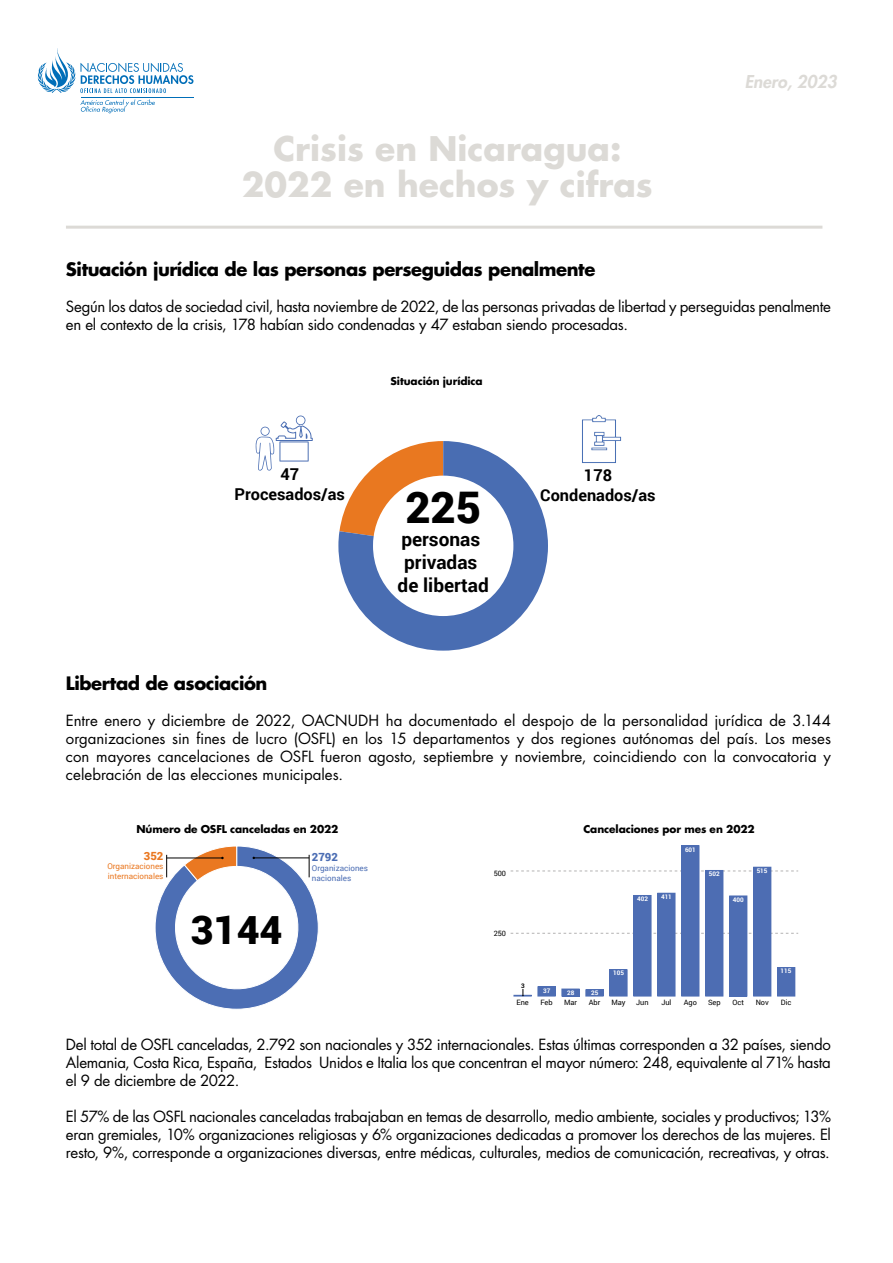
<style>
.page{position:relative;width:893px;height:1263px;background:#fff}
.page>*{position:absolute;margin:0;border:0;box-sizing:border-box;transform-origin:0 0}
.t1{font:900 43.65px "Roboto";color:#000}
.t2{font:900 39.6px "Roboto";color:#000}
.t3{font:700 33px/36px "Futura Std";color:#dcdad6;text-align:center}
.t4{font:700 19.05px/23px "Roboto";color:#000;text-align:center}
.t5{font:700 18px "Futura Std";letter-spacing:-.025em;color:#000}
.t6{font:italic 800 17.25px "Futura Std";color:#dcdad6}
.t7{font:700 16.35px/19.6px "Roboto";color:#000;text-align:center}
.t8{font:15px/18px "Futura Std";letter-spacing:-.02em;color:#000;text-align:justify}
.t9{font:900 11.25px "Roboto";color:#4c6eb4}
.t10{font:900 11.25px "Roboto";color:#ea7821}
.t11{font:700 10.5px "Futura Std";letter-spacing:-.005em;color:#000}
.t12{font:8.1px/9.6px "Roboto";color:#ea7821}
.t13{font:8.1px/9.6px "Roboto";color:#4c6eb4}
.t14{font:7.35px "Roboto";color:#000}
.t15{font:700 6.3px "Roboto";color:#fff}
.t16{font:700 6.3px "Roboto";color:#000}
</style>
<div class="page">
<hr style="left:66px;top:226px;width:756px;height:3px;background:#dcdad6">
<svg style="left:38px;top:48px;width:155px;height:45px"></svg>
<svg style="left:80px;top:99px;width:75px;height:14px"></svg>
<hr style="left:81px;top:97px;width:112px;height:1px;background:#006eb8">
<img style="left:582px;top:415px;width:40px;height:48px">
<svg style="left:338px;top:441px;width:210px;height:210px"></svg>
<svg style="left:256px;top:416px;width:57px;height:55px"></svg>
<svg style="left:155px;top:846px;width:164px;height:164px"></svg>
<svg style="left:511px;top:933px;width:287px;height:1px"></svg>
<svg style="left:511px;top:871px;width:287px;height:1px"></svg>
<div style="left:538px;top:987px;width:17px;height:9px;background:#4d6db3"></div>
<div style="left:562px;top:989px;width:17px;height:7px;background:#4d6db3"></div>
<div style="left:586px;top:990px;width:17px;height:6px;background:#4d6db3"></div>
<div style="left:610px;top:970px;width:17px;height:26px;background:#4d6db3"></div>
<div style="left:610px;top:969px;width:17px;height:27px;border:1px solid #4d6db3"></div>
<div style="left:634px;top:895px;width:17px;height:101px;background:#4d6db3"></div>
<div style="left:658px;top:893px;width:17px;height:103px;background:#4d6db3"></div>
<div style="left:657px;top:893px;width:18px;height:103px;border:1px solid #4d6db3"></div>
<div style="left:682px;top:846px;width:17px;height:150px;background:#4d6db3"></div>
<div style="left:681px;top:845px;width:18px;height:151px;border:1px solid #4d6db3"></div>
<div style="left:706px;top:870px;width:17px;height:126px;background:#4d6db3"></div>
<div style="left:705px;top:870px;width:18px;height:126px;border:1px solid #4d6db3"></div>
<div style="left:730px;top:896px;width:17px;height:100px;background:#4d6db3"></div>
<div style="left:729px;top:896px;width:18px;height:100px;border:1px solid #4d6db3"></div>
<div style="left:754px;top:867px;width:17px;height:129px;background:#4d6db3"></div>
<div style="left:753px;top:867px;width:18px;height:129px;border:1px solid #4d6db3"></div>
<div style="left:778px;top:967px;width:17px;height:29px;background:#4d6db3"></div>
<div style="left:777px;top:967px;width:18px;height:29px;border:1px solid #4d6db3"></div>
<svg style="left:514px;top:989px;width:17px;height:7px"></svg>
<h3 class="t3" style="left:242px;top:130px;width:412px">Crisis en Nicaragua:<br>2022 en hechos y cifras</h3>
<p class="t6" style="left:745px;top:71px;width:94px">Enero, 2023</p>
<p class="t5" style="left:66px;top:258px;width:531px">Situación jurídica de las personas perseguidas penalmente</p>
<p class="t8" style="left:66px;top:298px;width:767px">Según los datos de sociedad civil, hasta noviembre de 2022, de las personas privadas de libertad y perseguidas penalmente en el contexto de la crisis, 178 habían sido condenadas y 47 estaban siendo procesadas.</p>
<p class="t7" style="left:234px;top:464px;width:112px">47<br>Procesados/as</p>
<p class="t11" style="left:390px;top:374px;width:94px">Situación jurídica</p>
<h1 class="t1" style="left:405px;top:477px;width:77px">225</h1>
<p class="t4" style="left:398px;top:527px;width:93px">personas privadas de libertad</p>
<p class="t7" style="left:540px;top:465px;width:117px">178<br>Condenados/as</p>
<p class="t5" style="left:66px;top:672px;width:203px">Libertad de asociación</p>
<p class="t8" style="left:66px;top:712px;width:767px">Entre enero y diciembre de 2022, OACNUDH ha documentado el despojo de la personalidad jurídica de 3.144 organizaciones sin fines de lucro (OSFL) en los 15 departamentos y dos regiones autónomas del país. Los meses con mayores cancelaciones de OSFL fueron agosto, septiembre y noviembre, coincidiendo con la convocatoria y celebración de las elecciones municipales.</p>
<p class="t11" style="left:136px;top:822px;width:204px">Número de OSFL canceladas en 2022</p>
<p class="t11" style="left:583px;top:822px;width:173px">Cancelaciones por mes en 2022</p>
<p class="t10" style="left:144px;top:848px;width:21px">352</p>
<p class="t12" style="left:107px;top:861px;width:58px">Organizaciones internacionales</p>
<h2 class="t2" style="left:191px;top:902px;width:93px">3144</h2>
<p class="t9" style="left:312px;top:849px;width:28px">2792</p>
<p class="t13" style="left:312px;top:863px;width:58px">Organizaciones nacionales</p>
<p class="t14" style="left:494px;top:868px;width:14px">500</p>
<p class="t14" style="left:494px;top:928px;width:14px">250</p>
<p class="t15" style="left:685px;top:845px;width:12px">601</p>
<p class="t15" style="left:637px;top:894px;width:12px">402</p>
<p class="t15" style="left:661px;top:892px;width:12px">411</p>
<p class="t15" style="left:709px;top:870px;width:12px">502</p>
<p class="t15" style="left:733px;top:895px;width:12px">400</p>
<p class="t15" style="left:757px;top:866px;width:12px">515</p>
<p class="t16" style="left:521px;top:981px;width:5px">3</p>
<p class="t15" style="left:543px;top:986px;width:9px">37</p>
<p class="t15" style="left:567px;top:988px;width:9px">28</p>
<p class="t15" style="left:591px;top:988px;width:9px">25</p>
<p class="t15" style="left:613px;top:969px;width:12px">105</p>
<p class="t15" style="left:781px;top:966px;width:12px">115</p>
<p class="t14" style="left:516px;top:997px;width:14px">Ene</p>
<p class="t14" style="left:540px;top:997px;width:14px">Feb</p>
<p class="t14" style="left:564px;top:997px;width:15px">Mar</p>
<p class="t14" style="left:589px;top:997px;width:13px">Abr</p>
<p class="t14" style="left:611px;top:997px;width:16px">May</p>
<p class="t14" style="left:636px;top:997px;width:14px">Jun</p>
<p class="t14" style="left:661px;top:997px;width:12px">Jul</p>
<p class="t14" style="left:684px;top:997px;width:15px">Ago</p>
<p class="t14" style="left:708px;top:997px;width:14px">Sep</p>
<p class="t14" style="left:732px;top:997px;width:13px">Oct</p>
<p class="t14" style="left:756px;top:997px;width:15px">Nov</p>
<p class="t14" style="left:781px;top:997px;width:12px">Dic</p>
<p class="t8" style="left:66px;top:1036px;width:766px">Del total de OSFL canceladas, 2.792 son nacionales y 352 internacionales. Estas últimas corresponden a 32 países, siendo Alemania, Costa Rica, España, Estados Unidos e Italia los que concentran el mayor número: 248, equivalente al 71% hasta el 9 de diciembre de 2022.</p>
<p class="t8" style="left:66px;top:1108px;width:767px">El 57% de las OSFL nacionales canceladas trabajaban en temas de desarrollo, medio ambiente, sociales y productivos; 13% eran gremiales, 10% organizaciones religiosas y 6% organizaciones dedicadas a promover los derechos de las mujeres. El resto, 9%, corresponde a organizaciones diversas, entre médicas, culturales, medios de comunicación, recreativas, y otras.</p>
</div>
